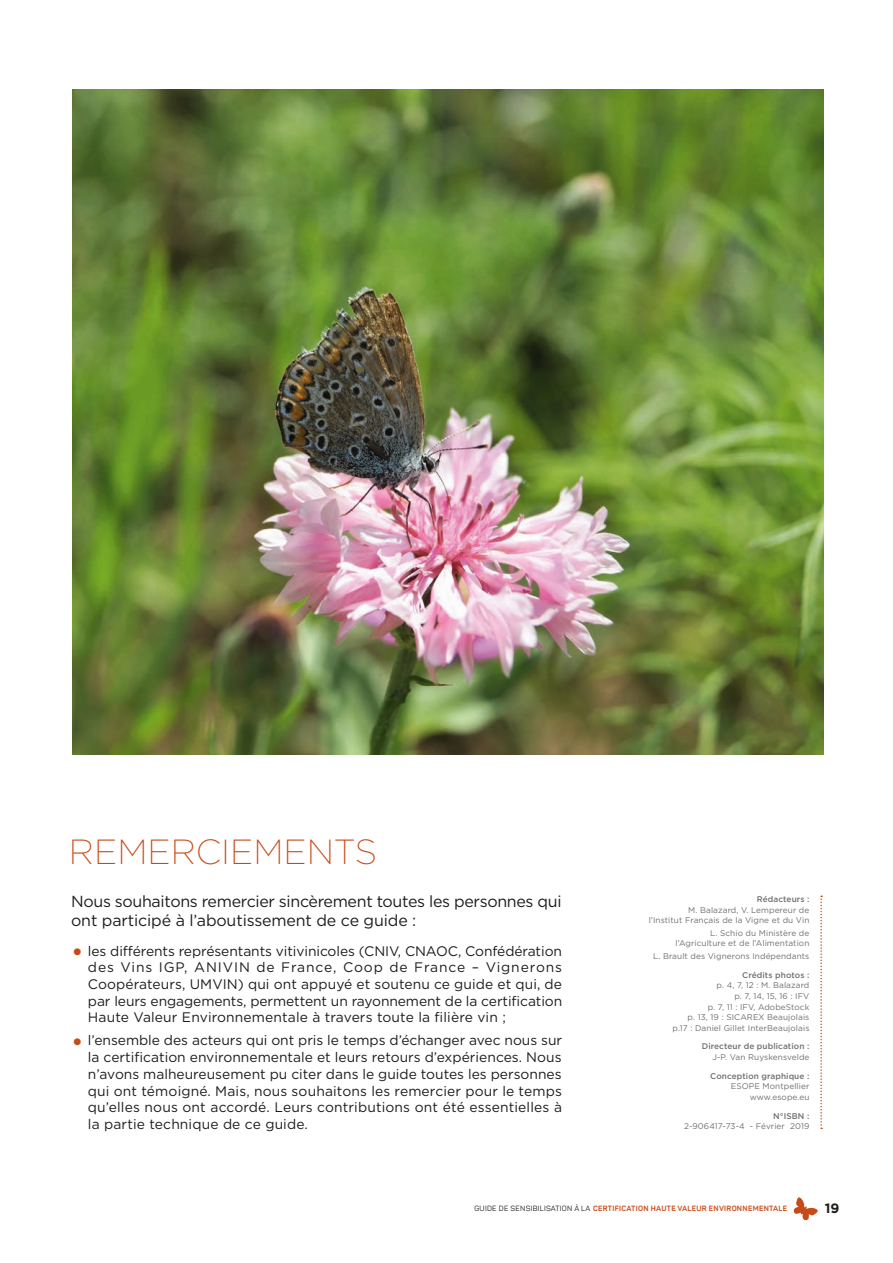
<style>
.page{position:relative;width:893px;height:1263px;background:#fff}
.page>*{position:absolute;margin:0;border:0;box-sizing:border-box;transform-origin:0 0}
.t1{font:200 34.95px "Gotham";color:#c74b18}
.t2{font:16.05px/18.9px "Gotham";letter-spacing:-.02em;color:#1d1d1b}
.t3{font:13.8px/16.8px "Gotham";letter-spacing:.01em;color:#1d1d1b;text-align:justify}
.t4{font:700 13.5px "Gotham";color:#1d1d1b}
.t5{font:8.25px/10.5px "Gotham";letter-spacing:.01em;color:#70706f;text-align:right}
.t6{font:500 8.25px "Gotham";letter-spacing:.01em;color:#70706f}
.t7{font:700 7.5px "Panton";letter-spacing:.04em;color:#c74b18}
.s1{font-size:26.25px;color:#c74b18}
.s2{font-weight:400;color:#1d1d1b}
</style>
<div class="page">
<svg style="left:794px;top:1197px;width:24px;height:23px"></svg>
<svg style="left:820px;top:895px;width:2px;height:234px"></svg>
<img style="left:73px;top:90px;width:750px;height:664px">
<h1 class="t1" style="left:69px;top:830px;width:310px">REMERCIEMENTS</h1>
<p class="t2" style="left:71px;top:892px;width:492px">Nous souhaitons remercier sincèrement toutes les personnes qui ont participé à l’aboutissement de ce guide :</p>
<p class="t3" style="left:88px;top:942px;width:476px;text-indent:-17px"><span class="s1">•</span> les différents représentants vitivinicoles (CNIV, CNAOC, Confédération des Vins IGP, ANIVIN de France, Coop de France – Vignerons Coopérateurs, UMVIN) qui ont appuyé et soutenu ce guide et qui, de par leurs engagements, permettent un rayonnement de la certification Haute Valeur Environnementale à travers toute la filière vin ;</p>
<p class="t3" style="left:88px;top:1032px;width:476px;text-indent:-17px"><span class="s1">•</span> l’ensemble des acteurs qui ont pris le temps d’échanger avec nous sur la certification environnementale et leurs retours d’expériences. Nous n’avons malheureusement pu citer dans le guide toutes les personnes qui ont témoigné. Mais, nous souhaitons les remercier pour le temps qu’elles nous ont accordé. Leurs contributions ont été essentielles à la partie technique de ce guide.</p>
<p class="t6" style="left:757px;top:894px;width:54px">Rédacteurs :</p>
<p class="t5" style="left:649px;top:904px;width:162px">M. Balazard, V. Lempereur de<br>l’Institut Français de la Vigne et du Vin</p>
<p class="t5" style="left:676px;top:928px;width:135px">L. Schio du Ministère de l’Agriculture et de l’Alimentation</p>
<p class="t5" style="left:653px;top:951px;width:158px">L. Brault des Vignerons Indépendants</p>
<p class="t6" style="left:742px;top:970px;width:69px">Crédits photos :</p>
<p class="t5" style="left:673px;top:980px;width:138px">p. 4, 7, 12 : M. Balazard<br>p. 7, 14, 15, 16 : IFV<br>p. 7, 11 : IFV, AdobeStock<br>p. 13, 19 : SICAREX Beaujolais p.17 : Daniel Gillet InterBeaujolais</p>
<p class="t6" style="left:702px;top:1041px;width:109px">Directeur de publication :</p>
<p class="t5" style="left:712px;top:1052px;width:99px">J-P. Van Ruyskensvelde</p>
<p class="t6" style="left:710px;top:1071px;width:101px">Conception graphique :</p>
<p class="t5" style="left:731px;top:1081px;width:80px">ESOPE Montpellier www.esope.eu</p>
<p class="t6" style="left:773px;top:1110px;width:38px">N°ISBN :</p>
<p class="t5" style="left:684px;top:1121px;width:127px">2-906417-73-4 - Février 2019</p>
<p class="t7" style="left:474px;top:1203px;width:314px"><span class="s2">GUIDE DE SENSIBILISATION À LA</span> CERTIFICATION HAUTE VALEUR ENVIRONNEMENTALE</p>
<p class="t4" style="left:825px;top:1199px;width:16px">19</p>
</div>
